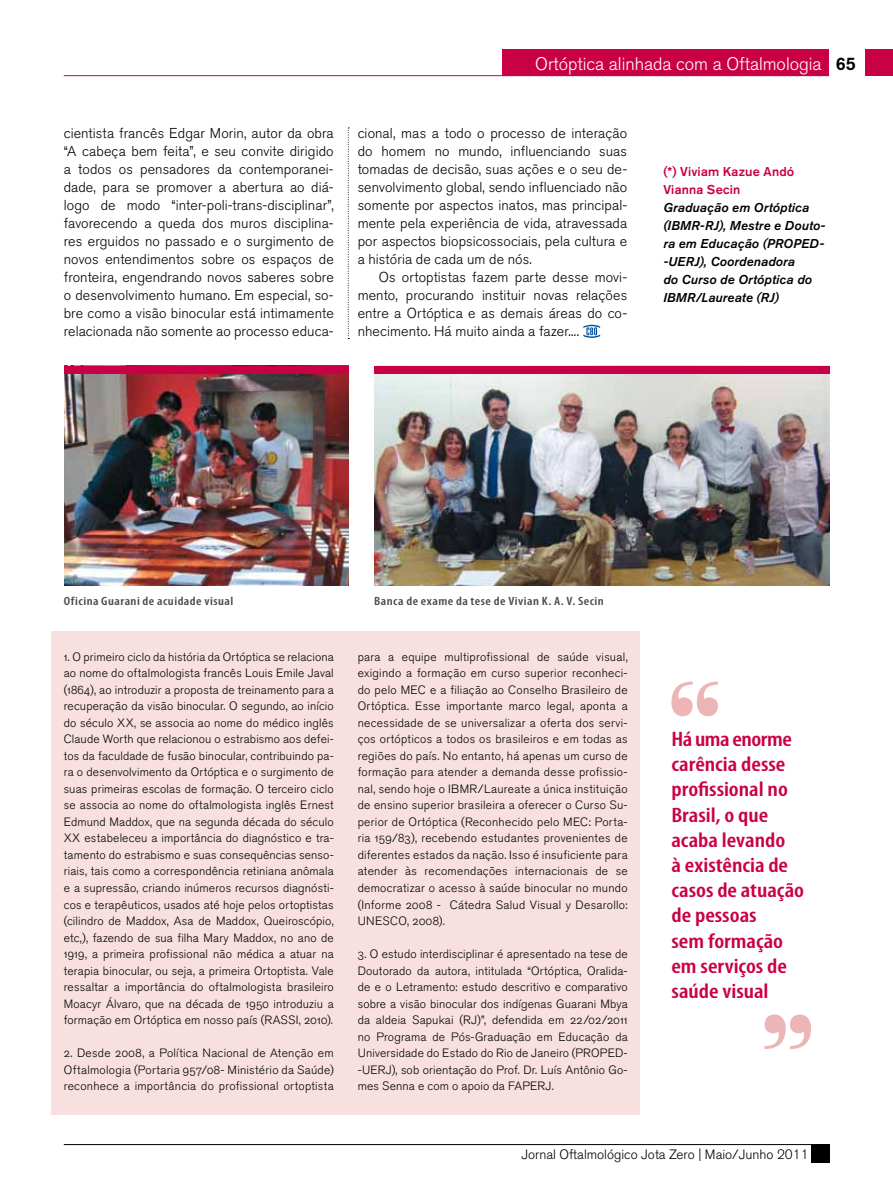
<style>
.page{position:relative;width:893px;height:1191px;background:#fff}
.page>*{position:absolute;margin:0;border:0;box-sizing:border-box;transform-origin:0 0}
.t1{font:600 condensed 21px/25.2px "Myriad Pro";color:#ca0047;scale:1.15 1}
.t2{font:300 18px "Akzidenz Grotesk BQ";color:#fff}
.t3{font:14.25px/18px "Akzidenz Grotesk BQ Light Os F";letter-spacing:.005em;color:#000;text-align:justify}
.t4{font:300 13.5px "Akzidenz Grotesk BQ";color:#000}
.t5{font:italic 12.75px/18px "Akzidenz Grotesk BQ Med";letter-spacing:.015em;color:#000}
.t6{font:500 12.75px/18px "Akzidenz Grotesk BQ";letter-spacing:.015em;color:#ca0047}
.t7{font:12px/16.5px "Akzidenz Grotesk BQ Light Os F";letter-spacing:.02em;color:#000;text-align:justify}
.t8{font:600 condensed 12px "Myriad Pro";letter-spacing:.035em;color:#4b4b4d;scale:1.15 1}
.s1{font-weight:500;color:#000}
.s2{font-family:"Akzidenz Grotesk BQ";font-weight:300}
</style>
<div class="page">
<div style="left:502px;top:50px;width:391px;height:26px;background:#ca0047"></div>
<div style="left:829px;top:50px;width:35px;height:26px;background:#fff"></div>
<hr style="left:64px;top:75px;width:765px;height:1px;background:#ca0047">
<hr style="left:64px;top:1144px;width:765px;height:1px;background:#000">
<div style="left:811px;top:1144px;width:18px;height:18px;background:#000"></div>
<svg style="left:348px;top:128px;width:1px;height:211px"></svg>
<div style="left:51px;top:631px;width:589px;height:483px;background:#f7e0df"></div>
<img style="left:374px;top:373px;width:455px;height:212px">
<img style="left:64px;top:373px;width:285px;height:212px">
<svg style="left:583px;top:325px;width:17px;height:13px"></svg>
<svg style="left:671px;top:681px;width:47px;height:35px"></svg>
<svg style="left:764px;top:1014px;width:47px;height:35px"></svg>
<div style="left:64px;top:366px;width:285px;height:7px;background:#ca0047"></div>
<div style="left:374px;top:366px;width:455px;height:7px;background:#ca0047"></div>
<p class="t3" style="left:64px;top:124px;width:271px">cientista francês Edgar Morin, autor da obra “A cabeça bem feita”, e seu convite dirigido a todos os pensadores da contemporanei&shy;dade, para se promover a abertura ao diá&shy;logo de modo “inter-poli-trans-disciplinar”, favorecendo a queda dos muros disciplina&shy;res erguidos no passado e o surgimento de novos entendimentos sobre os espaços de fronteira, engendrando novos saberes sobre o desenvolvimento humano. Em especial, so&shy;bre como a visão binocular está intimamente relacionada não somente ao processo educa-</p>
<h2 class="t2" style="left:535px;top:53px;width:322px">Ortóptica alinhada com a Oftalmologia <span class="s1">65</span></h2>
<p class="t3" style="left:358px;top:124px;width:271px">cional, mas a todo o processo de interação do homem no mundo, influenciando suas tomadas de decisão, suas ações e o seu de&shy;senvolvimento global, sendo influenciado não somente por aspectos inatos, mas principal&shy;mente pela experiência de vida, atravessada por aspectos biopsicossociais, pela cultura e a história de cada um de nós.</p>
<p class="t3" style="left:358px;top:268px;width:271px;text-indent:21px">Os ortoptistas fazem parte desse movi&shy;mento, procurando instituir novas relações entre a Ortóptica e as demais áreas do co&shy;nhecimento. Há muito ainda a fazer...<span class="s2">.</span></p>
<p class="t6" style="left:663px;top:162px;width:132px">(*) Viviam Kazue Andó<br>Vianna Secin</p>
<p class="t5" style="left:663px;top:199px;width:164px">Graduação em Ortóptica (IBMR-RJ), Mestre e Douto&shy;ra em Educação (PROPED--UERJ), Coordenadora<br>do Curso de Ortóptica do<br>IBMR/Laureate (RJ)</p>
<p class="t8" style="left:64px;top:593px;width:149px">Oficina Guarani de acuidade visual</p>
<p class="t8" style="left:374px;top:593px;width:201px">Banca de exame da tese de Vivian K. A. V. Secin</p>
<p class="t7" style="left:64px;top:649px;width:272px">1. O primeiro ciclo da história da Ortóptica se relaciona ao nome do oftalmologista francês Louis Emile Javal (1864), ao introduzir a proposta de treinamento para a recuperação da visão binocular. O segundo, ao início do século XX, se associa ao nome do médico inglês Claude Worth que relacionou o estrabismo aos defei&shy;tos da faculdade de fusão binocular, contribuindo pa&shy;ra o desenvolvimento da Ortóptica e o surgimento de suas primeiras escolas de formação. O terceiro ciclo se associa ao nome do oftalmologista inglês Ernest Edmund Maddox, que na segunda década do século XX estabeleceu a importância do diagnóstico e tra&shy;tamento do estrabismo e suas consequências senso&shy;riais, tais como a correspondência retiniana anômala e a supressão, criando inúmeros recursos diagnósti&shy;cos e terapêuticos, usados até hoje pelos ortoptistas (cilindro de Maddox, Asa de Maddox, Queiroscópio, etc,), fazendo de sua filha Mary Maddox, no ano de 1919, a primeira profissional não médica a atuar na terapia binocular, ou seja, a primeira Ortoptista. Vale ressaltar a importância do oftalmologista brasileiro Moacyr Álvaro, que na década de 1950 introduziu a formação em Ortóptica em nosso país (RASSI, 2010).</p>
<p class="t7" style="left:64px;top:1045px;width:271px">2. Desde 2008, a Política Nacional de Atenção em Oftalmologia (Portaria 957/08- Ministério da Saúde) reconhece a importância do profissional ortoptista</p>
<p class="t7" style="left:358px;top:649px;width:272px">para a equipe multiprofissional de saúde visual, exigindo a formação em curso superior reconheci&shy;do pelo MEC e a filiação ao Conselho Brasileiro de Ortóptica. Esse importante marco legal, aponta a necessidade de se universalizar a oferta dos servi&shy;ços ortópticos a todos os brasileiros e em todas as regiões do país. No entanto, há apenas um curso de formação para atender a demanda desse profissio&shy;nal, sendo hoje o IBMR/Laureate a única instituição de ensino superior brasileira a oferecer o Curso Su&shy;perior de Ortóptica (Reconhecido pelo MEC: Porta&shy;ria 159/83), recebendo estudantes provenientes de diferentes estados da nação. Isso é insuficiente para atender às recomendações internacionais de se democratizar o acesso à saúde binocular no mundo (Informe 2008 - Cátedra Salud Visual y Desarollo:<br>UNESCO, 2008).</p>
<p class="t7" style="left:358px;top:946px;width:272px">3. O estudo interdisciplinar é apresentado na tese de Doutorado da autora, intitulada “Ortóptica, Oralida&shy;de e o Letramento: estudo descritivo e comparativo sobre a visão binocular dos indígenas Guarani Mbya da aldeia Sapukai (RJ)”, defendida em 22/02/2011 no Programa de Pós-Graduação em Educação da Universidade do Estado do Rio de Janeiro (PROPED--UERJ), sob orientação do Prof. Dr. Luís Antônio Go&shy;mes Senna e com o apoio da FAPERJ.</p>
<h1 class="t1" style="left:671px;top:726px;width:117px">Há uma enorme carência desse profissional no<br>Brasil, o que acaba levando<br>à existência de casos de atuação de pessoas<br>sem formação em serviços de saúde visual</h1>
<p class="t4" style="left:521px;top:1147px;width:289px">Jornal Oftalmológico Jota Zero | Maio/Junho 2011</p>
</div>
